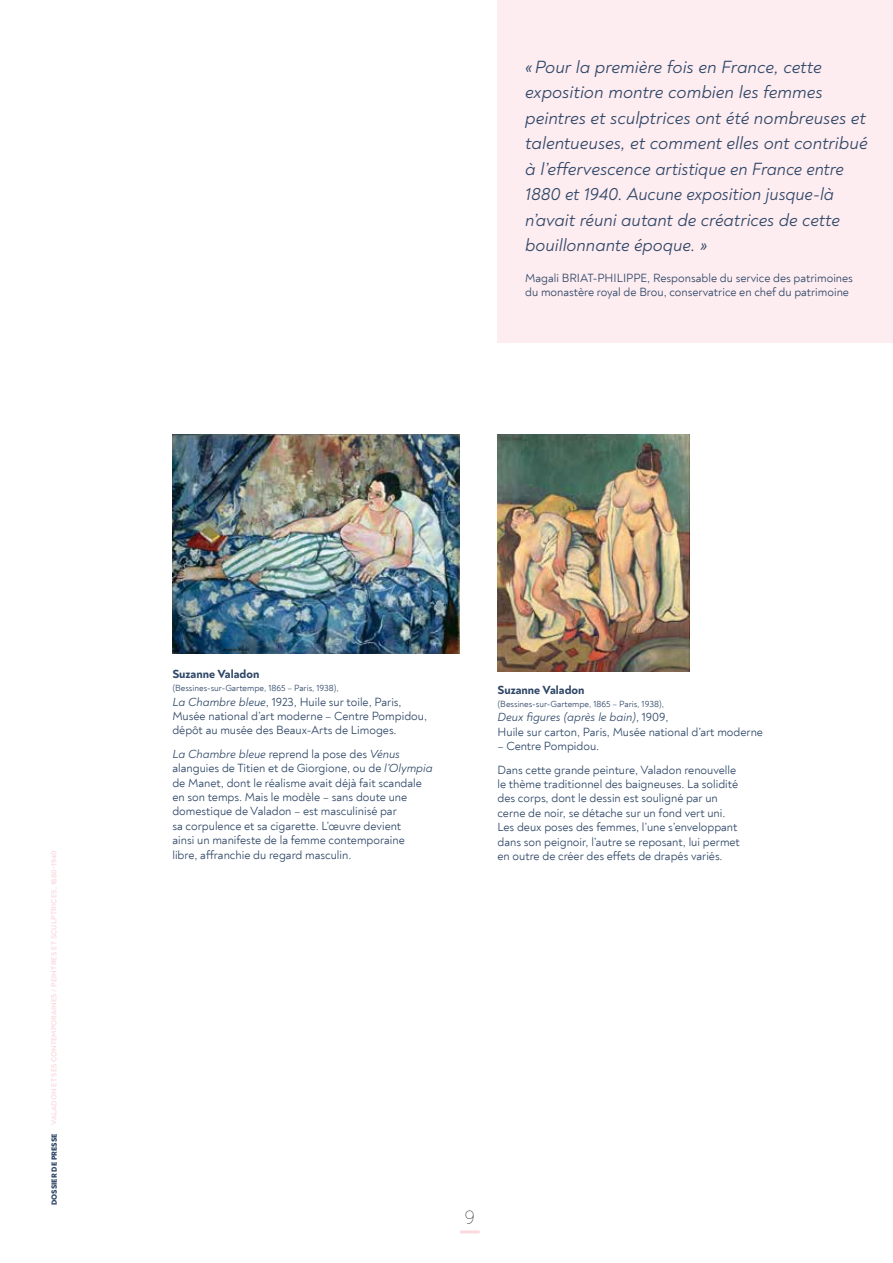
<style>
.page{position:relative;width:893px;height:1263px;background:#fff}
.page>*{position:absolute;margin:0;border:0;box-sizing:border-box;transform-origin:0 0}
.t1{font:100 19.5px "Noah";color:#000}
.t2{font:italic 18px/25.5px "Noah";color:#2f4767}
.t3{font:12px/14.4px "Noah";color:#2f4767}
.t4{font:800 12px "Noah";color:#2f4767}
.t5{font:9px "Noah";color:#2f4767}
.t6{font:700 7.5px "Noah";letter-spacing:.02em;color:#fad9df}
.t7{font:800 7.5px "Noah";letter-spacing:.01em;color:#2f4767}
.s1{font-style:italic}
</style>
<div class="page">
<hr style="left:460px;top:1230px;width:20px;height:3px;background:#fad9df">
<div style="left:497px;top:0;width:396px;height:342px;background:#fdecf0"></div>
<img style="left:172px;top:434px;width:287px;height:220px">
<img style="left:497px;top:434px;width:192px;height:238px">
<p class="t2" style="left:525px;top:54px;width:344px">«Pour la première fois en France, cette exposition montre combien les femmes peintres et sculptrices ont été nombreuses et talentueuses, et comment elles ont contribué à l’effervescence artistique en France entre 1880 et 1940. Aucune exposition jusque-là n’avait réuni autant de créatrices de cette bouillonnante époque. »</p>
<p class="t3" style="left:525px;top:271px;width:329px">Magali BRIAT-PHILIPPE, Responsable du service des patrimoines du monastère royal de Brou, conservatrice en chef du patrimoine</p>
<p class="t6" style="left:49px;top:1124px;width:276px;rotate:-90deg">VALADON ET SES CONTEMPORAINES / PEINTRES ET SCULPTRICES, 1880-1940</p>
<p class="t7" style="left:49px;top:1205px;width:73px;rotate:-90deg">DOSSIER DE PRESSE</p>
<p class="t4" style="left:172px;top:666px;width:89px">Suzanne Valadon</p>
<p class="t5" style="left:172px;top:682px;width:168px">(Bessines-sur-Gartempe, 1865 – Paris, 1938),</p>
<p class="t3" style="left:172px;top:694px;width:256px"><span class="s1">La Chambre bleue</span>, 1923, Huile sur toile, Paris,<br>Musée national d’art moderne – Centre Pompidou, dépôt au musée des Beaux-Arts de Limoges.</p>
<p class="t3" style="left:172px;top:746px;width:262px"><span class="s1">La Chambre bleue</span> reprend la pose des <span class="s1">Vénus </span>alanguies de Titien et de Giorgione, ou de <span class="s1">l’Olympia </span>de Manet, dont le réalisme avait déjà fait scandale en son temps. Mais le modèle – sans doute une domestique de Valadon – est masculinisé par<br>sa corpulence et sa cigarette. L’œuvre devient<br>ainsi un manifeste de la femme contemporaine libre, affranchie du regard masculin.</p>
<p class="t4" style="left:497px;top:682px;width:88px">Suzanne Valadon</p>
<p class="t5" style="left:497px;top:698px;width:168px">(Bessines-sur-Gartempe, 1865 – Paris, 1938),</p>
<p class="t3" style="left:497px;top:710px;width:267px"><span class="s1">Deux figures (après le bain)</span>, 1909,<br>Huile sur carton, Paris, Musée national d’art moderne</p>
<p class="t3" style="left:497px;top:735px;width:240px;line-height:23.4px">– Centre Pompidou.<br>Dans cette grande peinture, Valadon renouvelle</p>
<p class="t3" style="left:497px;top:777px;width:244px">le thème traditionnel des baigneuses. La solidité des corps, dont le dessin est souligné par un cerne de noir, se détache sur un fond vert uni.<br>Les deux poses des femmes, l’une s’enveloppant dans son peignoir, l’autre se reposant, lui permet en outre de créer des effets de drapés variés.</p>
<h1 class="t1" style="left:465px;top:1205px;width:12px">9</h1>
</div>
